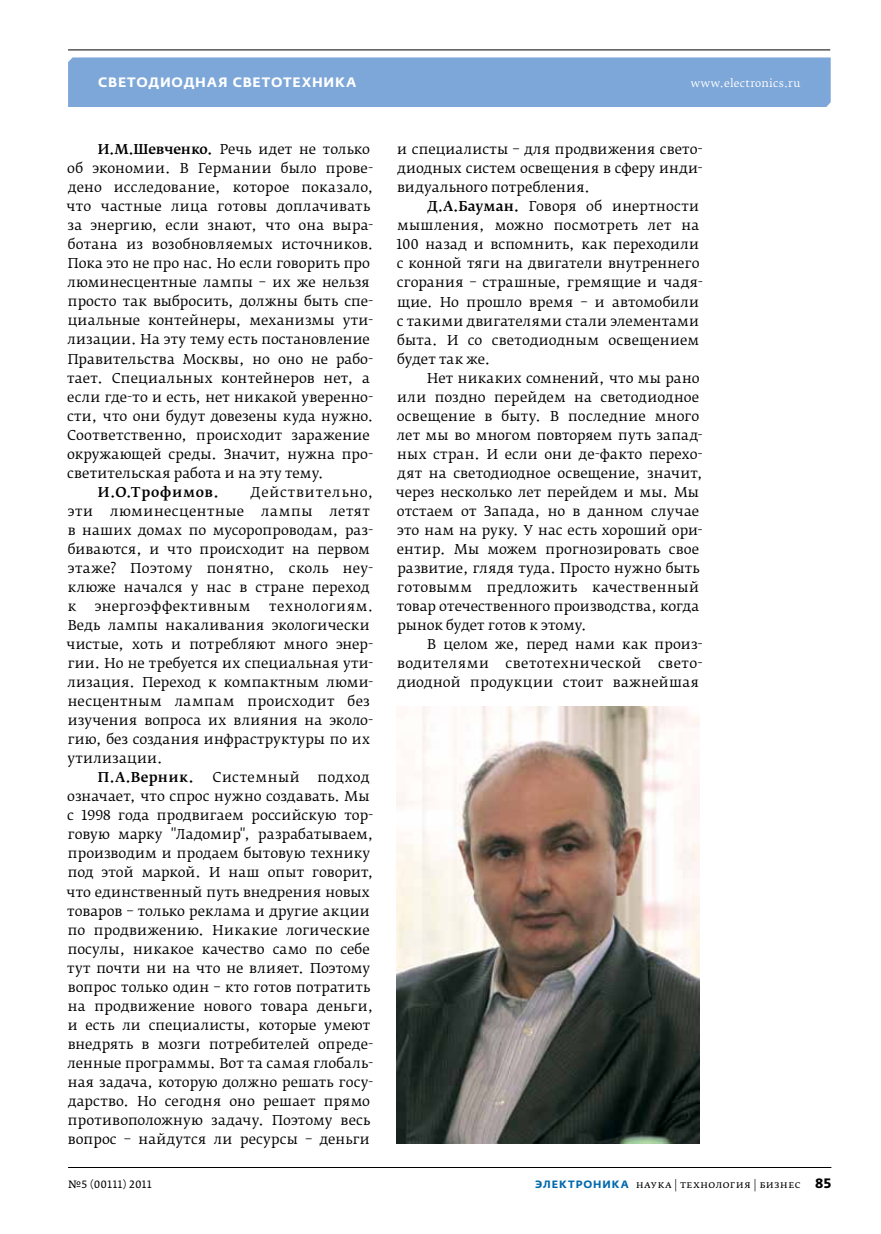
<style>
.page{position:relative;width:881px;height:1234px;background:#fff}
.page>*{position:absolute;margin:0;border:0;box-sizing:border-box;transform-origin:0 0}
.t1{font:13.5px/19px "Fedra Serif B Pro";letter-spacing:.005em;color:#000}
.t2{font:13.5px "Fedra Serif B Pro";letter-spacing:.035em;color:#000}
.t3{font:700 13.5px "Fedra Sans Alt Pro";letter-spacing:.055em;color:#fff}
.t4{font:13.5px "Fedra Serif B Pro";letter-spacing:.06em;color:#000}
.t5{font:13.5px "Fedra Serif B Pro";letter-spacing:.03em;color:#000}
.t6{font:500 13.5px "Fedra Serif B Pro";letter-spacing:.06em;color:#000}
.t7{font:500 13.5px "Fedra Serif B Pro";letter-spacing:.04em;color:#000}
.t8{font:10.5px "Fedra Serif B Pro";letter-spacing:.035em;color:#000}
.t9{font:10.5px "Fedra Serif B Pro";letter-spacing:.03em;color:#fff}
.t10{font:10.5px "Fedra Serif A Pro";letter-spacing:.03em;color:#000}
.s1{font-weight:500}
.s2{font-family:"Fedra Sans Alt Pro";font-weight:700;color:#0068ac}
.s3{font-family:"Fedra Sans Pro";font-weight:700;font-size:13.5px}
</style>
<div class="page">
<div style="left:68px;top:57px;width:762px;height:50px;background:#7da7d8"></div>
<hr style="left:68px;top:49px;width:761px;height:1px;background:#000">
<hr style="left:68px;top:1166px;width:763px;height:1px;background:#000">
<img style="left:397px;top:706px;width:302px;height:437px">
<p class="t3" style="left:98px;top:74px;width:259px">Светодиодная светотехника</p>
<p class="t9" style="left:690px;top:77px;width:111px">www.electronics.ru</p>
<p class="t1" style="left:66px;top:140px;width:308px;text-indent:31px"><span class="s1">И.М.Шевченко.</span> Речь идет не только об экономии. В Германии было прове&shy;дено исследование, которое показало, что частные лица готовы доплачивать за энергию, если знают, что она выра&shy;ботана из возобновляемых источников.<br>Пока это не про нас. Но если говорить про люминесцентные лампы – их же нельзя просто так выбросить, должны быть спе&shy;циальные контейнеры, механизмы ути&shy;лизации. На эту тему есть постановление Правительства Москвы, но оно не рабо&shy;тает. Специальных контейнеров нет, а если где-то и есть, нет никакой уверенно&shy;сти, что они будут довезены куда нужно.<br>Соответственно, происходит заражение окружающей среды. Значит, нужна про&shy;светительская работа и на эту тему.</p>
<p class="t6" style="left:98px;top:483px;width:122px">И.О.Трофимов.</p>
<p class="t4" style="left:250px;top:483px;width:124px">Действительно,</p>
<p class="t1" style="left:68px;top:501px;width:27px">эти</p>
<p class="t5" style="left:110px;top:502px;width:135px">люминесцентные</p>
<p class="t1" style="left:261px;top:501px;width:53px">лампы</p>
<p class="t1" style="left:68px;top:501px;width:307px;text-indent:262px">летят в наших домах по мусоропроводам, раз&shy;биваются, и что происходит на первом этаже? Поэтому понятно, сколь неу&shy;клюже начался у нас в стране переход к</p>
<p class="t2" style="left:95px;top:597px;width:157px">энергоэффективным</p>
<p class="t1" style="left:66px;top:596px;width:308px;text-indent:203px">технологиям.<br>Ведь лампы накаливания экологически чистые, хоть и потребляют много энер&shy;гии. Но не требуется их специальная ути&shy;лизация. Переход к компактным люми&shy;несцентным лампам происходит без изучения вопроса их влияния на эколо&shy;гию, без создания инфраструктуры по их утилизации.</p>
<p class="t7" style="left:98px;top:769px;width:97px">П.А.Верник.</p>
<p class="t2" style="left:212px;top:769px;width:89px">Системный</p>
<p class="t1" style="left:66px;top:767px;width:308px;text-indent:251px">подход означает, что спрос нужно создавать. Мы с 1998 года продвигаем российскую тор&shy;говую марку "Ладомир", разрабатываем, производим и продаем бытовую технику под этой маркой. И наш опыт говорит, что единственный путь внедрения новых товаров – только реклама и другие акции по продвижению. Никакие логические посулы, никакое качество само по себе тут почти ни на что не влияет. Поэтому вопрос только один – кто готов потратить на продвижение нового товара деньги, и есть ли специалисты, которые умеют внедрять в мозги потребителей опреде&shy;ленные программы. Вот та самая глобаль&shy;ная задача, которую должно решать госу&shy;дарство. Но сегодня оно решает прямо противоположную задачу. Поэтому весь вопрос – найдутся ли ресурсы – деньги</p>
<p class="t1" style="left:397px;top:140px;width:307px;text-align:justify">и специалисты – для продвижения свето&shy;диодных систем освещения в сферу инди&shy;видуального потребления.</p>
<p class="t1" style="left:396px;top:197px;width:307px;text-indent:31px"><span class="s1">Д.А.Бауман.</span> Говоря об инертности мышления, можно посмотреть лет на 100 назад и вспомнить, как переходили с конной тяги на двигатели внутреннего сгорания – страшные, гремящие и чадя&shy;щие. Но прошло время – и автомобили с такими двигателями стали элементами быта. И со светодиодным освещением будет так же.</p>
<p class="t1" style="left:396px;top:368px;width:308px;text-indent:31px">Нет никаких сомнений, что мы рано или поздно перейдем на светодиодное освещение в быту. В последние много лет мы во многом повторяем путь запад&shy;ных стран. И если они де-факто перехо&shy;дят на светодиодное освещение, значит, через несколько лет перейдем и мы. Мы отстаем от Запада, но в данном случае это нам на руку. У нас есть хороший ори&shy;ентир. Мы можем прогнозировать свое развитие, глядя туда. Просто нужно быть готовымм предложить качественный товар отечественного производства, когда рынок будет готов к этому.</p>
<p class="t1" style="left:397px;top:634px;width:307px;text-align:justify;text-indent:30px">В целом же, перед нами как произ&shy;водителями светотехнической свето&shy;диодной продукции стоит важнейшая</p>
<p class="t10" style="left:68px;top:1177px;width:85px">№5 (00111) 2011</p>
<p class="t8" style="left:535px;top:1177px;width:297px"><span class="s2">ЭЛЕКТРОНИКА</span> наука | технология | бизнес <span class="s3">85</span></p>
</div>
